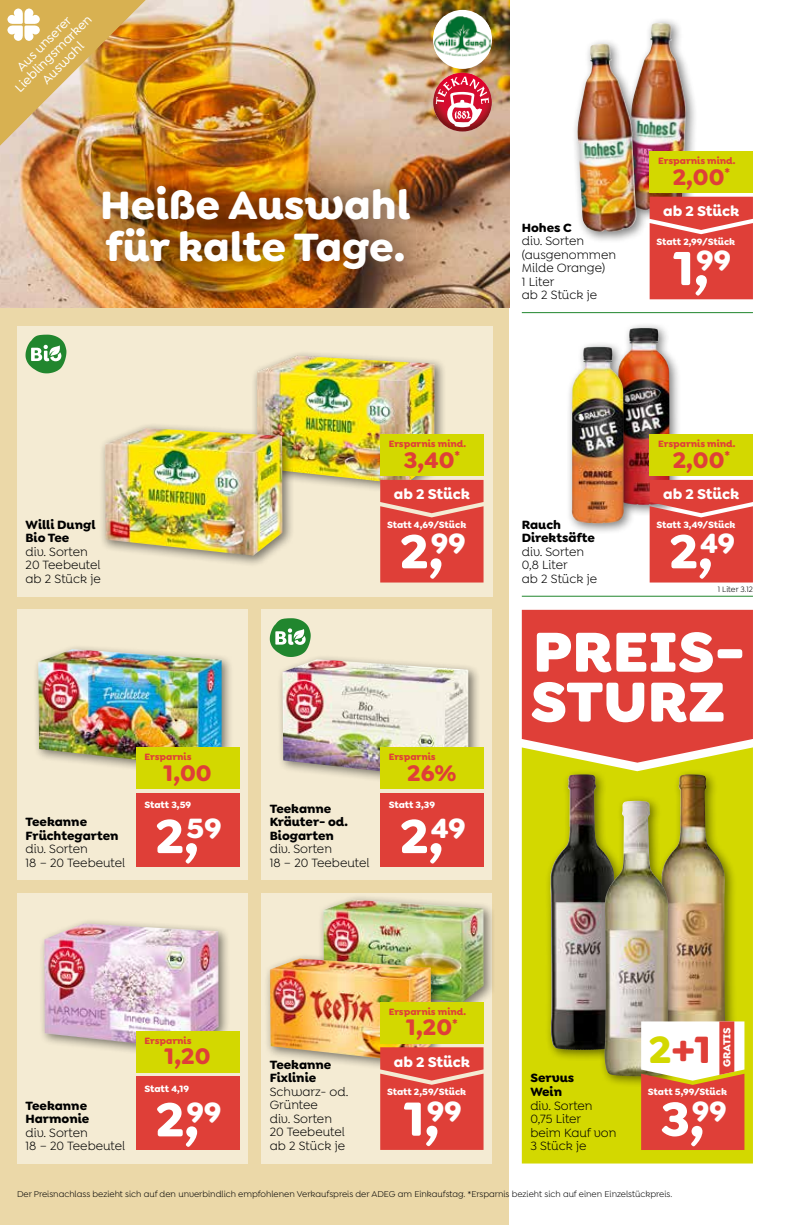
<style>
.page{position:relative;width:787px;height:1225px;background:#fff}
.page>*{position:absolute;margin:0;border:0;box-sizing:border-box;transform-origin:0 0}
.t1{font:700 51px "Goldplay Alt";color:#fff}
.t2{font:700 42px/42px "Goldplay Alt";color:#fff}
.t3{font:700 40.5px "Goldplay Alt";color:#df3f38}
.t4{font:700 29.7px "Goldplay Alt";color:#fff}
.t5{font:700 24px "Goldplay Alt";color:#df3f38}
.t6{font:700 15px "Goldplay Alt";color:#fff}
.t7{font:500 13.05px/13.5px "Goldplay Alt";color:#fff;text-align:center}
.t8{font:12.75px/13.5px "Goldplay Alt";color:#000}
.t9{font:700 12.75px/13.5px "Goldplay Alt";color:#000}
.t10{font:700 10.8px "Goldplay Alt";color:#fff}
.t11{font:700 9.75px "Goldplay Alt";color:#fff}
.t12{font:700 9.75px "Goldplay Alt";color:#df3f38}
.t13{font:9px "Goldplay Alt";color:#000}
.t14{font:8.25px "Goldplay Alt";color:#000}
.s1{color:#d3d800}
</style>
<div class="page">
<div style="left:0;top:0;width:509px;height:1225px;background:#ebd8a8"></div>
<img style="left:0;top:0;width:509px;height:308px">
<div style="left:72px;top:158px;width:367px;height:141px;background:#000;opacity:.75"></div>
<img style="left:0;top:0;width:146px;height:146px">
<svg style="left:433px;top:73px;width:59px;height:59px"></svg>
<svg style="left:436px;top:77px;width:53px;height:50px;background:#d95e6e"></svg>
<div style="left:433px;top:10px;width:59px;height:59px;background:#fff;border-radius:50%"></div>
<img style="left:434px;top:16px;width:57px;height:40px">
<div style="left:17px;top:610px;width:231px;height:270px;background:#f4ebd3"></div>
<div style="left:261px;top:610px;width:231px;height:270px;background:#f4ebd3"></div>
<div style="left:261px;top:893px;width:231px;height:270px;background:#f4ebd3"></div>
<div style="left:17px;top:893px;width:231px;height:270px;background:#f4ebd3"></div>
<div style="left:17px;top:326px;width:475px;height:270px;background:#f4ebd3"></div>
<hr style="left:522px;top:312px;width:231px;height:1px;background:#21862e">
<hr style="left:522px;top:596px;width:231px;height:1px;background:#21862e">
<div style="left:522px;top:762px;width:231px;height:401px;background:#d3d800"></div>
<svg style="left:522px;top:610px;width:231px;height:152px"></svg>
<div style="left:611px;top:322px;width:70px;height:195px;background:#000;opacity:.5"></div>
<img style="left:617px;top:328px;width:52px;height:177px">
<div style="left:251px;top:349px;width:196px;height:146px;background:#000;opacity:.5"></div>
<img style="left:257px;top:355px;width:177px;height:128px">
<div style="left:99px;top:422px;width:196px;height:145px;background:#000;opacity:.5"></div>
<img style="left:105px;top:428px;width:177px;height:127px">
<div style="left:32px;top:643px;width:202px;height:135px;background:#000;opacity:.5"></div>
<img style="left:38px;top:649px;width:184px;height:117px">
<div style="left:276px;top:654px;width:204px;height:136px;background:#000;opacity:.5"></div>
<img style="left:282px;top:659px;width:186px;height:119px">
<div style="left:623px;top:17px;width:75px;height:206px;background:#000;opacity:.5"></div>
<img style="left:629px;top:23px;width:57px;height:188px">
<div style="left:572px;top:38px;width:76px;height:206px;background:#000;opacity:.5"></div>
<img style="left:577px;top:44px;width:59px;height:188px">
<div style="left:566px;top:341px;width:69px;height:194px;background:#000;opacity:.5"></div>
<img style="left:572px;top:346px;width:51px;height:177px">
<div style="left:544px;top:768px;width:82px;height:293px;background:#000;opacity:.5"></div>
<img style="left:550px;top:774px;width:64px;height:276px">
<div style="left:655px;top:768px;width:82px;height:293px;background:#000;opacity:.5"></div>
<img style="left:661px;top:774px;width:64px;height:247px">
<div style="left:317px;top:893px;width:178px;height:121px;background:#000;opacity:.5"></div>
<img style="left:323px;top:899px;width:160px;height:103px">
<div style="left:264px;top:952px;width:178px;height:121px;background:#000;opacity:.5"></div>
<img style="left:270px;top:958px;width:161px;height:103px">
<div style="left:38px;top:917px;width:193px;height:143px;background:#000;opacity:.5"></div>
<img style="left:44px;top:923px;width:174px;height:126px">
<div style="left:598px;top:795px;width:82px;height:293px;background:#000;opacity:.5"></div>
<img style="left:604px;top:800px;width:64px;height:276px">
<svg style="left:641px;top:1021px;width:103px;height:129px"></svg>
<div style="left:649px;top:151px;width:104px;height:42px;background:#d3d800"></div>
<div style="left:649px;top:197px;width:104px;height:102px;background:#df3f38"></div>
<div style="left:380px;top:1002px;width:103px;height:41px;background:#d3d800"></div>
<svg style="left:380px;top:1047px;width:103px;height:103px;background:#df463e"></svg>
<div style="left:649px;top:435px;width:104px;height:41px;background:#d3d800"></div>
<div style="left:649px;top:480px;width:104px;height:102px;background:#df3f38"></div>
<div style="left:380px;top:435px;width:103px;height:41px;background:#d3d800"></div>
<div style="left:380px;top:480px;width:103px;height:102px;background:#df3f38"></div>
<div style="left:380px;top:793px;width:103px;height:73px;background:#df3f38"></div>
<div style="left:380px;top:747px;width:103px;height:42px;background:#d3d800"></div>
<div style="left:136px;top:793px;width:103px;height:73px;background:#df3f38"></div>
<div style="left:136px;top:747px;width:103px;height:42px;background:#d3d800"></div>
<div style="left:136px;top:1076px;width:103px;height:74px;background:#df3f38"></div>
<div style="left:136px;top:1031px;width:103px;height:41px;background:#d3d800"></div>
<svg style="left:26px;top:335px;width:40px;height:38px;background:#6ead71"></svg>
<svg style="left:270px;top:618px;width:41px;height:39px"></svg>
<p class="t7" style="left:3px;top:75px;width:104px;rotate:-45deg">Aus unserer<br>Lieblingsmarken<br>Auswahl</p>
<h2 class="t2" style="left:100px;top:184px;width:311px">Heiße Auswahl für kalte Tage.</h2>
<p class="t9" style="left:522px;top:221px;width:51px">Hohes C</p>
<p class="t8" style="left:522px;top:234px;width:96px">div. Sorten (ausgenommen<br>Milde Orange)<br>1 Liter<br>ab 2 Stück je</p>
<p class="t12" style="left:658px;top:155px;width:79px">Ersparnis mind.</p>
<p class="t6" style="left:663px;top:201px;width:78px">ab 2 Stück</p>
<h1 class="t1" style="left:673px;top:235px;width:59px">1,<sup>99</sup></h1>
<h3 class="t5" style="left:672px;top:161px;width:59px">2,00<sup>*</sup></h3>
<p class="t11" style="left:656px;top:235px;width:80px">Statt 2,99/Stück</p>
<p class="t12" style="left:389px;top:438px;width:79px">Ersparnis mind.</p>
<p class="t6" style="left:394px;top:484px;width:78px">ab 2 Stück</p>
<h1 class="t1" style="left:400px;top:518px;width:67px">2,<sup>99</sup></h1>
<p class="t12" style="left:658px;top:438px;width:79px">Ersparnis mind.</p>
<p class="t6" style="left:663px;top:484px;width:78px">ab 2 Stück</p>
<h1 class="t1" style="left:669px;top:518px;width:67px">2,<sup>49</sup></h1>
<p class="t14" style="left:717px;top:584px;width:37px">1 Liter 3.12</p>
<h3 class="t5" style="left:404px;top:444px;width:58px">3,40<sup>*</sup></h3>
<h3 class="t5" style="left:672px;top:444px;width:59px">2,00<sup>*</sup></h3>
<p class="t9" style="left:26px;top:517px;width:71px">Willi Dungl</p>
<p class="t11" style="left:656px;top:518px;width:81px">Statt 3,49/Stück</p>
<p class="t9" style="left:26px;top:531px;width:45px">Bio Tee</p>
<p class="t8" style="left:26px;top:544px;width:77px">div. Sorten<br>20 Teebeutel ab 2 Stück je</p>
<p class="t9" style="left:522px;top:517px;width:75px">Rauch<br>Direktsäfte</p>
<p class="t8" style="left:522px;top:544px;width:77px">div. Sorten<br>0,8 Liter<br>ab 2 Stück je</p>
<p class="t11" style="left:387px;top:518px;width:81px">Statt 4,69/Stück</p>
<p class="t9" style="left:26px;top:815px;width:95px">Teekanne<br>Früchtegarten</p>
<p class="t8" style="left:26px;top:842px;width:101px">div. Sorten<br>18 – 20 Teebeutel</p>
<p class="t12" style="left:144px;top:751px;width:49px">Ersparnis</p>
<h3 class="t5" style="left:163px;top:757px;width:50px">1,00</h3>
<p class="t11" style="left:144px;top:798px;width:48px">Statt 3,59</p>
<h3 class="t4" style="left:186px;top:809px;width:37px">59</h3>
<h1 class="t1" style="left:155px;top:803px;width:45px">2,</h1>
<p class="t9" style="left:270px;top:801px;width:80px">Teekanne<br>Kräuter- od.<br>Biogarten</p>
<p class="t8" style="left:270px;top:842px;width:64px">div. Sorten</p>
<p class="t8" style="left:270px;top:855px;width:101px">18 – 20 Teebeutel</p>
<p class="t12" style="left:389px;top:751px;width:49px">Ersparnis</p>
<h3 class="t5" style="left:407px;top:757px;width:51px">26%</h3>
<p class="t11" style="left:389px;top:798px;width:48px">Statt 3,39</p>
<h1 class="t1" style="left:400px;top:803px;width:67px">2,<sup>49</sup></h1>
<p class="t9" style="left:26px;top:1098px;width:65px">Teekanne<br>Harmonie</p>
<p class="t8" style="left:26px;top:1125px;width:101px">div. Sorten<br>18 – 20 Teebeutel</p>
<p class="t12" style="left:144px;top:1034px;width:49px">Ersparnis</p>
<h3 class="t5" style="left:165px;top:1040px;width:47px">1,20</h3>
<p class="t11" style="left:144px;top:1082px;width:46px">Statt 4,19</p>
<h1 class="t1" style="left:156px;top:1086px;width:67px">2,<sup>99</sup></h1>
<p class="t9" style="left:270px;top:1057px;width:63px">Teekanne<br>Fixlinie</p>
<p class="t8" style="left:270px;top:1085px;width:80px">Schwarz- od.<br>Grüntee<br>div. Sorten<br>20 Teebeutel ab 2 Stück je</p>
<p class="t12" style="left:389px;top:1005px;width:79px">Ersparnis mind.</p>
<p class="t6" style="left:394px;top:1052px;width:78px">ab 2 Stück</p>
<h1 class="t1" style="left:404px;top:1085px;width:59px">1,<sup>99</sup></h1>
<h3 class="t5" style="left:406px;top:1011px;width:53px">1,20<sup>*</sup></h3>
<p class="t11" style="left:387px;top:1085px;width:81px">Statt 2,59/Stück</p>
<p class="t9" style="left:530px;top:1071px;width:45px">Servus<br>Wein</p>
<p class="t8" style="left:530px;top:1098px;width:88px">div. Sorten<br>0,75 Liter<br>beim Kauf von<br>3 Stück je</p>
<h3 class="t3" style="left:649px;top:1023px;width:64px"><span class="s1">2</span>+1</h3>
<p class="t10" style="left:719px;top:1067px;width:42px;rotate:-90deg">GRATIS</p>
<p class="t11" style="left:648px;top:1085px;width:81px">Statt 5,99/Stück</p>
<h1 class="t1" style="left:660px;top:1085px;width:67px">3,<sup>99</sup></h1>
<p class="t13" style="left:17px;top:1188px;width:656px">Der Preisnachlass bezieht sich auf den unverbindlich empfohlenen Verkaufspreis der ADEG am Einkaufstag. *Ersparnis bezieht sich auf einen Einzelstückpreis.</p>
</div>
